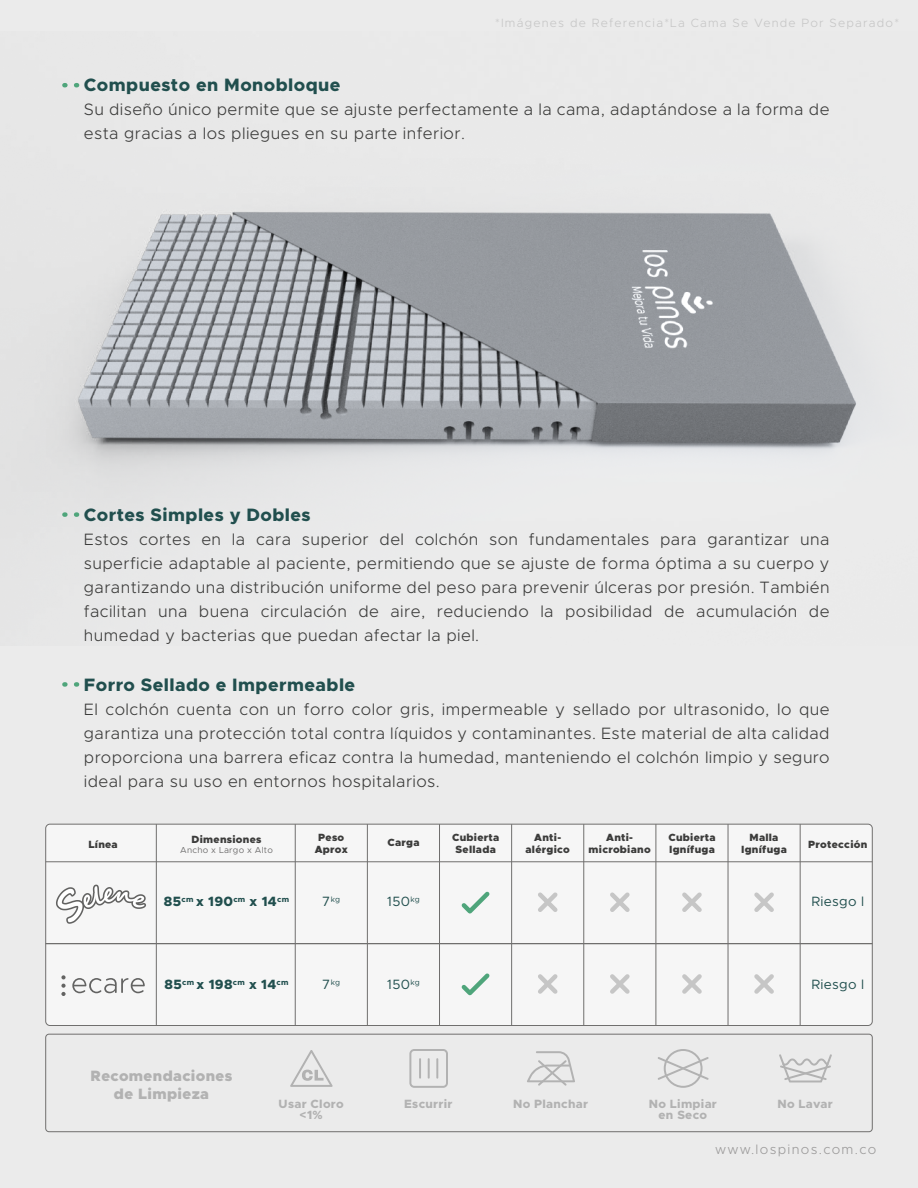
<style>
.page{position:relative;width:918px;height:1188px;background:#ebebeb}
.page>*{position:absolute;margin:0;border:0;box-sizing:border-box;transform-origin:0 0}
.t1{font:800 18px "Metropolis";letter-spacing:.025em;color:#214f4e}
.t2{font:300 16.5px/24px "Metropolis";letter-spacing:.025em;color:#3c3c3b;text-align:justify}
.t3{font:900 15px/18px "Metropolis";letter-spacing:.025em;color:#b2b2b2;text-align:center}
.t4{font:800 13.5px "Metropolis";letter-spacing:.025em;color:#214f4e}
.t5{font:13.5px "Metropolis";letter-spacing:.025em;color:#214f4e}
.t6{font:300 13.5px "Metropolis";letter-spacing:.1em;color:#9b9a9a}
.t7{font:800 12px/10.5px "Metropolis";letter-spacing:.025em;color:#b2b2b2;text-align:center}
.t8{font:300 12px "Metropolis";letter-spacing:.1em;color:#c6c6c6}
.t9{font:900 10.5px/11.7px "Metropolis";letter-spacing:.025em;color:#3c3c3b;text-align:center}
.t10{font:8.7px "Metropolis";letter-spacing:.025em;color:#706f6f}
.t11{font:7.8px "Metropolis";color:#214f4e}
.s1{font-size:13.5px}
</style>
<div class="page">
<img style="left:0;top:83px;width:857px;height:434px">
<div style="left:46px;top:824px;width:826px;height:202px;background:#f6f6f6;border-radius:4px"></div>
<div style="left:46px;top:824px;width:826px;height:202px;border:1px solid #706f6e;border-radius:4px"></div>
<hr style="left:156px;top:824px;width:1px;height:202px;background:#706f6e">
<hr style="left:295px;top:824px;width:1px;height:202px;background:#706f6e">
<hr style="left:367px;top:824px;width:1px;height:202px;background:#706f6e">
<hr style="left:439px;top:824px;width:1px;height:202px;background:#706f6e">
<hr style="left:511px;top:824px;width:1px;height:202px;background:#706f6e">
<hr style="left:584px;top:824px;width:1px;height:202px;background:#706f6e">
<hr style="left:656px;top:824px;width:1px;height:202px;background:#706f6e">
<hr style="left:728px;top:824px;width:1px;height:202px;background:#706f6e">
<hr style="left:800px;top:824px;width:1px;height:202px;background:#706f6e">
<svg style="left:56px;top:885px;width:90px;height:39px"></svg>
<hr style="left:46px;top:862px;width:826px;height:1px;background:#706f6e">
<hr style="left:46px;top:943px;width:826px;height:1px;background:#706f6e">
<svg style="left:72px;top:978px;width:73px;height:15px"></svg>
<svg style="left:61px;top:975px;width:5px;height:21px"></svg>
<svg style="left:461px;top:891px;width:29px;height:23px"></svg>
<svg style="left:538px;top:892px;width:20px;height:20px"></svg>
<svg style="left:610px;top:892px;width:20px;height:20px"></svg>
<svg style="left:682px;top:892px;width:20px;height:20px"></svg>
<svg style="left:754px;top:892px;width:20px;height:20px"></svg>
<svg style="left:461px;top:973px;width:29px;height:23px"></svg>
<svg style="left:538px;top:974px;width:20px;height:20px"></svg>
<svg style="left:610px;top:974px;width:20px;height:20px"></svg>
<svg style="left:682px;top:974px;width:20px;height:20px"></svg>
<svg style="left:754px;top:974px;width:20px;height:20px"></svg>
<div style="left:46px;top:1034px;width:826px;height:98px;border:1px solid #706f6e;border-radius:3px"></div>
<svg style="left:290px;top:1050px;width:43px;height:37px"></svg>
<svg style="left:409px;top:1049px;width:39px;height:39px"></svg>
<hr style="left:428px;top:1058px;width:2px;height:21px;background:#b2b2b2">
<hr style="left:419px;top:1058px;width:2px;height:21px;background:#b2b2b2">
<hr style="left:436px;top:1058px;width:2px;height:21px;background:#b2b2b2">
<svg style="left:527px;top:1051px;width:48px;height:35px"></svg>
<svg style="left:658px;top:1049px;width:51px;height:39px"></svg>
<svg style="left:779px;top:1054px;width:53px;height:28px"></svg>
<p class="t8" style="left:495px;top:15px;width:405px">*Imágenes de Referencia*La Cama Se Vende Por Separado*</p>
<p class="t1" style="left:84px;top:74px;width:258px">Compuesto en Monobloque</p>
<p class="t2" style="left:84px;top:98px;width:747px">Su diseño único permite que se ajuste perfectamente a la cama, adaptándose a la forma de esta gracias a los pliegues en su parte inferior.</p>
<p class="t1" style="left:84px;top:503px;width:228px">Cortes Simples y Dobles</p>
<p class="t2" style="left:84px;top:527px;width:747px">Estos cortes en la cara superior del colchón son fundamentales para garantizar una superficie adaptable al paciente, permitiendo que se ajuste de forma óptima a su cuerpo y garantizando una distribución uniforme del peso para prevenir úlceras por presión. También facilitan una buena circulación de aire, reduciendo la posibilidad de acumulación de humedad y bacterias que puedan afectar la piel.</p>
<p class="t1" style="left:84px;top:673px;width:273px">Forro Sellado e Impermeable</p>
<p class="t2" style="left:84px;top:697px;width:747px">El colchón cuenta con un forro color gris, impermeable y sellado por ultrasonido, lo que garantiza una protección total contra líquidos y contaminantes. Este material de alta calidad proporciona una barrera eficaz contra la humedad, manteniendo el colchón limpio y seguro ideal para su uso en entornos hospitalarios.</p>
<p class="t9" style="left:88px;top:838px;width:31px">Línea</p>
<p class="t9" style="left:192px;top:833px;width:71px">Dimensiones</p>
<p class="t10" style="left:180px;top:845px;width:94px">Ancho x Largo x Alto</p>
<p class="t9" style="left:315px;top:832px;width:35px">Peso<br>Aprox</p>
<p class="t9" style="left:452px;top:832px;width:49px">Cubierta<br>Sellada</p>
<p class="t9" style="left:526px;top:832px;width:46px">Anti&shy;alérgico</p>
<p class="t9" style="left:589px;top:832px;width:64px">Anti&shy;microbiano</p>
<p class="t9" style="left:668px;top:832px;width:49px;text-align:left">Cubierta<br>Ignífuga</p>
<p class="t9" style="left:741px;top:832px;width:47px">Malla<br>Ignífuga</p>
<p class="t9" style="left:387px;top:837px;width:34px">Carga</p>
<p class="t9" style="left:808px;top:838px;width:61px">Protección</p>
<p class="t4" style="left:164px;top:893px;width:127px">85<sup>cm</sup> x 190<sup>cm</sup> x 14<sup>cm</sup></p>
<p class="t11" style="left:322px;top:894px;width:19px"><span class="s1">7</span>kg</p>
<p class="t5" style="left:387px;top:893px;width:34px">150<sup>kg</sup></p>
<p class="t5" style="left:811px;top:893px;width:54px">Riesgo l</p>
<p class="t4" style="left:165px;top:976px;width:126px">85<sup>cm</sup> x 198<sup>cm</sup> x 14<sup>cm</sup></p>
<p class="t11" style="left:322px;top:977px;width:19px"><span class="s1">7</span>kg</p>
<p class="t5" style="left:387px;top:976px;width:34px">150<sup>kg</sup></p>
<p class="t5" style="left:811px;top:976px;width:54px">Riesgo l</p>
<p class="t3" style="left:91px;top:1067px;width:143px">Recomendaciones de Limpieza</p>
<p class="t7" style="left:279px;top:1099px;width:67px">Usar Cloro &lt;1%</p>
<p class="t7" style="left:404px;top:1099px;width:50px">Escurrir</p>
<p class="t7" style="left:513px;top:1099px;width:77px">No Planchar</p>
<p class="t7" style="left:649px;top:1099px;width:70px">No Limpiar en Seco</p>
<p class="t7" style="left:777px;top:1099px;width:57px">No Lavar</p>
<p class="t6" style="left:715px;top:1141px;width:163px">www.lospinos.com.co</p>
</div>
